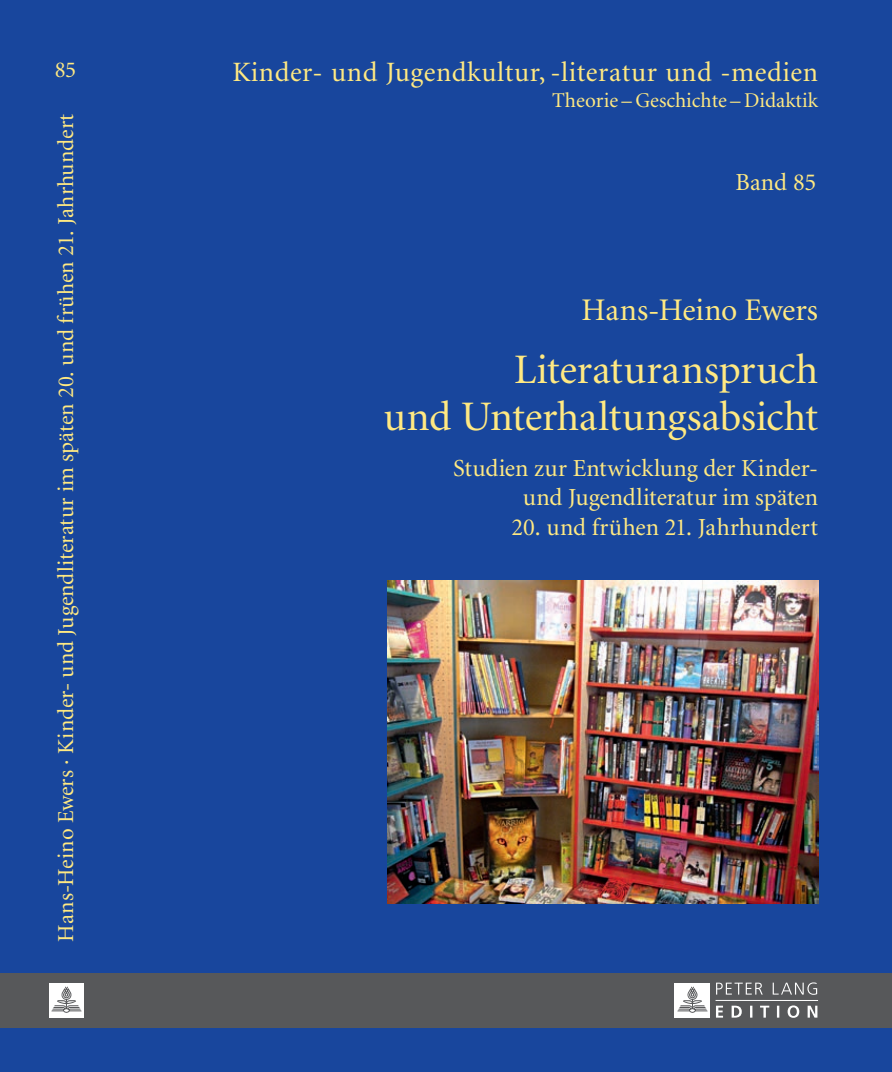
<style>
.page{position:relative;width:892px;height:1072px;background:#fff}
.page>*{position:absolute;margin:0;border:0;box-sizing:border-box;transform-origin:0 0}
.t1{font:42px "Minion";letter-spacing:-.005em;color:#ffe982}
.t2{font:31.5px "Minion";letter-spacing:-.005em;color:#ffe982}
.t3{font:28px "Minion";letter-spacing:.02em;color:#ffe982}
.t4{font:24.5px "Minion";color:#ffe982}
.t5{font:22.75px "Minion";color:#ffe982}
.t6{font:21px "Minion";color:#ffe982}
</style>
<div class="page">
<div style="left:0;top:0;width:891px;height:1071px;background:#18469d"></div>
<div style="left:0;top:972px;width:891px;height:55px;background:#57585a"></div>
<div style="left:49px;top:982px;width:35px;height:35px;background:#fff"></div>
<img style="left:51px;top:986px;width:30px;height:27px">
<div style="left:674px;top:982px;width:35px;height:35px;background:#fff"></div>
<img style="left:677px;top:987px;width:30px;height:26px">
<svg style="left:716px;top:1005px;width:101px;height:12px"></svg>
<svg style="left:716px;top:982px;width:101px;height:12px"></svg>
<hr style="left:715px;top:1000px;width:103px;height:1px;background:#fff">
<img style="left:388px;top:581px;width:430px;height:322px">
<p class="t5" style="left:55px;top:58px;width:23px">85</p>
<p class="t5" style="left:54px;top:941px;width:829px;rotate:-90deg">Hans-Heino Ewers · Kinder- und Jugendliteratur im späten 20. und frühen 21. Jahrhundert</p>
<p class="t3" style="left:232px;top:58px;width:587px">Kinder- und Jugendkultur, -literatur und -medien</p>
<p class="t6" style="left:552px;top:90px;width:267px">Theorie – Geschichte – Didaktik</p>
<p class="t4" style="left:735px;top:170px;width:82px">Band 85</p>
<p class="t2" style="left:581px;top:294px;width:238px">Hans-Heino Ewers</p>
<p class="t1" style="left:514px;top:349px;width:305px">Literaturanspruch</p>
<p class="t1" style="left:383px;top:396px;width:436px">und Unterhaltungsabsicht</p>
<p class="t4" style="left:453px;top:456px;width:366px">Studien zur Entwicklung der Kinder-</p>
<p class="t4" style="left:523px;top:485px;width:297px">und Jugendliteratur im späten</p>
<p class="t4" style="left:511px;top:515px;width:308px">20. und frühen 21. Jahrhundert</p>
</div>
